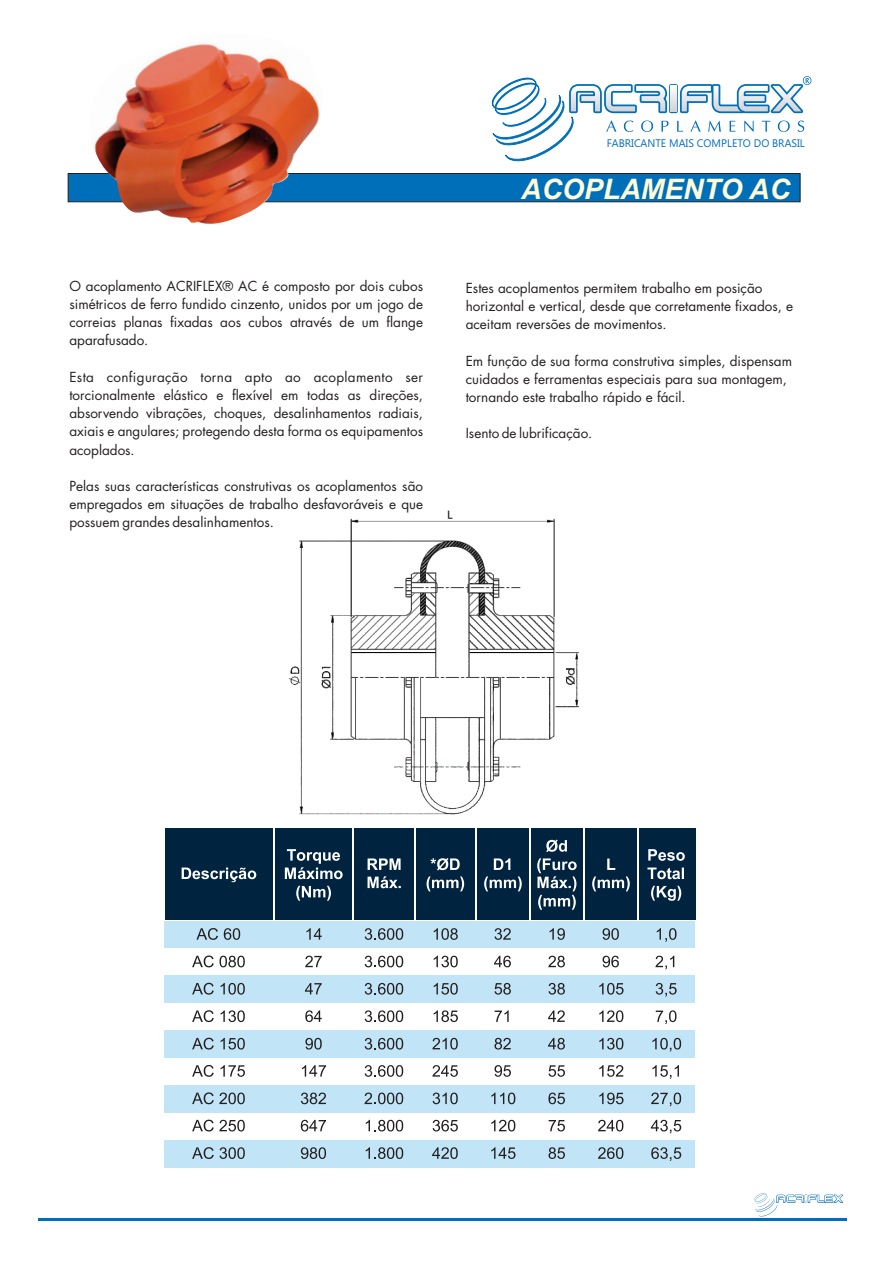
<style>
.page{position:relative;width:885px;height:1263px;background:#fff}
.page>*{position:absolute;margin:0;border:0;box-sizing:border-box;transform-origin:0 0}
.t1{font:italic 700 28.35px "Arial";color:#fffbd6}
.t2{font:13.5px/18.1px "Futura";color:#231f20;text-align:justify}
.t3{font:10.95px "Ebrima";color:#006fba;scale:.96 1}
</style>
<div class="page">
<svg style="left:67px;top:76px;width:744px;height:127px"></svg>
<hr style="left:38px;top:1218px;width:808px;height:2px;background:#006fba">
<svg style="left:754px;top:1192px;width:89px;height:25px"></svg>
<img style="left:89px;top:43px;width:234px;height:181px">
<img style="left:288px;top:510px;width:290px;height:305px">
<div style="left:164px;top:975px;width:530px;height:27px;background:#c1e4f7"></div>
<div style="left:164px;top:1030px;width:530px;height:27px;background:#c1e4f7"></div>
<div style="left:164px;top:1085px;width:530px;height:27px;background:#c1e4f7"></div>
<div style="left:164px;top:1140px;width:530px;height:27px;background:#c1e4f7"></div>
<div style="left:164px;top:921px;width:530px;height:27px;background:#c1e4f7"></div>
<div style="left:165px;top:828px;width:530px;height:91px;background:#002340"></div>
<svg style="left:182px;top:867px;width:74px;height:15px"></svg>
<svg style="left:285px;top:849px;width:57px;height:30px"></svg>
<svg style="left:296px;top:886px;width:35px;height:15px"></svg>
<svg style="left:367px;top:858px;width:33px;height:12px"></svg>
<svg style="left:367px;top:876px;width:34px;height:12px"></svg>
<svg style="left:430px;top:858px;width:29px;height:12px"></svg>
<svg style="left:426px;top:876px;width:38px;height:15px"></svg>
<svg style="left:493px;top:858px;width:17px;height:12px"></svg>
<svg style="left:484px;top:876px;width:37px;height:15px"></svg>
<svg style="left:546px;top:839px;width:21px;height:13px"></svg>
<svg style="left:537px;top:858px;width:39px;height:52px"></svg>
<svg style="left:607px;top:858px;width:8px;height:12px"></svg>
<svg style="left:592px;top:876px;width:37px;height:15px"></svg>
<svg style="left:648px;top:849px;width:36px;height:12px"></svg>
<svg style="left:647px;top:867px;width:37px;height:12px"></svg>
<svg style="left:651px;top:886px;width:30px;height:15px"></svg>
<hr style="left:273px;top:828px;width:2px;height:92px;background:#fff">
<hr style="left:352px;top:828px;width:2px;height:92px;background:#fff">
<hr style="left:414px;top:828px;width:1px;height:92px;background:#fff">
<hr style="left:475px;top:828px;width:2px;height:92px;background:#fff">
<hr style="left:529px;top:828px;width:2px;height:92px;background:#fff">
<hr style="left:583px;top:828px;width:2px;height:92px;background:#fff">
<hr style="left:636px;top:828px;width:2px;height:92px;background:#fff">
<svg style="left:196px;top:928px;width:44px;height:12px"></svg>
<svg style="left:306px;top:928px;width:16px;height:12px"></svg>
<svg style="left:364px;top:928px;width:39px;height:12px"></svg>
<svg style="left:433px;top:928px;width:25px;height:12px"></svg>
<svg style="left:494px;top:928px;width:16px;height:12px"></svg>
<svg style="left:549px;top:928px;width:16px;height:12px"></svg>
<svg style="left:602px;top:928px;width:16px;height:12px"></svg>
<svg style="left:656px;top:928px;width:20px;height:14px"></svg>
<svg style="left:192px;top:955px;width:53px;height:12px"></svg>
<svg style="left:305px;top:956px;width:17px;height:11px"></svg>
<svg style="left:364px;top:956px;width:39px;height:11px"></svg>
<svg style="left:433px;top:956px;width:24px;height:11px"></svg>
<svg style="left:494px;top:956px;width:17px;height:11px"></svg>
<svg style="left:548px;top:956px;width:17px;height:11px"></svg>
<svg style="left:602px;top:956px;width:17px;height:11px"></svg>
<svg style="left:655px;top:956px;width:19px;height:13px"></svg>
<svg style="left:192px;top:983px;width:53px;height:11px"></svg>
<svg style="left:305px;top:983px;width:17px;height:11px"></svg>
<svg style="left:364px;top:983px;width:39px;height:11px"></svg>
<svg style="left:433px;top:983px;width:24px;height:11px"></svg>
<svg style="left:494px;top:983px;width:17px;height:11px"></svg>
<svg style="left:548px;top:983px;width:17px;height:11px"></svg>
<svg style="left:599px;top:983px;width:24px;height:11px"></svg>
<svg style="left:655px;top:983px;width:21px;height:14px"></svg>
<svg style="left:192px;top:1010px;width:53px;height:12px"></svg>
<svg style="left:305px;top:1010px;width:17px;height:12px"></svg>
<svg style="left:364px;top:1010px;width:39px;height:12px"></svg>
<svg style="left:433px;top:1010px;width:25px;height:12px"></svg>
<svg style="left:494px;top:1010px;width:14px;height:12px"></svg>
<svg style="left:548px;top:1010px;width:16px;height:12px"></svg>
<svg style="left:599px;top:1010px;width:24px;height:12px"></svg>
<svg style="left:655px;top:1010px;width:21px;height:14px"></svg>
<svg style="left:192px;top:1038px;width:53px;height:11px"></svg>
<svg style="left:305px;top:1038px;width:17px;height:11px"></svg>
<svg style="left:364px;top:1038px;width:39px;height:11px"></svg>
<svg style="left:432px;top:1038px;width:25px;height:11px"></svg>
<svg style="left:494px;top:1038px;width:16px;height:11px"></svg>
<svg style="left:548px;top:1038px;width:17px;height:11px"></svg>
<svg style="left:599px;top:1038px;width:24px;height:11px"></svg>
<svg style="left:652px;top:1038px;width:29px;height:14px"></svg>
<svg style="left:192px;top:1065px;width:53px;height:12px"></svg>
<svg style="left:302px;top:1065px;width:24px;height:11px"></svg>
<svg style="left:364px;top:1065px;width:39px;height:12px"></svg>
<svg style="left:432px;top:1065px;width:26px;height:12px"></svg>
<svg style="left:494px;top:1065px;width:17px;height:12px"></svg>
<svg style="left:548px;top:1065px;width:17px;height:12px"></svg>
<svg style="left:599px;top:1065px;width:24px;height:12px"></svg>
<svg style="left:652px;top:1065px;width:26px;height:14px"></svg>
<svg style="left:192px;top:1092px;width:53px;height:12px"></svg>
<svg style="left:301px;top:1092px;width:25px;height:12px"></svg>
<svg style="left:364px;top:1092px;width:39px;height:12px"></svg>
<svg style="left:432px;top:1092px;width:25px;height:12px"></svg>
<svg style="left:491px;top:1092px;width:24px;height:12px"></svg>
<svg style="left:548px;top:1092px;width:17px;height:12px"></svg>
<svg style="left:599px;top:1092px;width:24px;height:12px"></svg>
<svg style="left:651px;top:1092px;width:30px;height:14px"></svg>
<svg style="left:192px;top:1120px;width:53px;height:11px"></svg>
<svg style="left:301px;top:1120px;width:25px;height:11px"></svg>
<svg style="left:366px;top:1120px;width:37px;height:11px"></svg>
<svg style="left:432px;top:1120px;width:26px;height:11px"></svg>
<svg style="left:491px;top:1120px;width:24px;height:11px"></svg>
<svg style="left:548px;top:1120px;width:17px;height:11px"></svg>
<svg style="left:598px;top:1120px;width:25px;height:11px"></svg>
<svg style="left:650px;top:1120px;width:31px;height:13px"></svg>
<svg style="left:192px;top:1147px;width:53px;height:12px"></svg>
<svg style="left:301px;top:1147px;width:25px;height:12px"></svg>
<svg style="left:366px;top:1147px;width:37px;height:12px"></svg>
<svg style="left:432px;top:1147px;width:25px;height:12px"></svg>
<svg style="left:491px;top:1147px;width:24px;height:12px"></svg>
<svg style="left:548px;top:1147px;width:17px;height:12px"></svg>
<svg style="left:598px;top:1147px;width:25px;height:12px"></svg>
<svg style="left:651px;top:1147px;width:30px;height:14px"></svg>
<p class="t2" style="left:69px;top:278px;width:355px">O acoplamento ACRIFLEX® AC é composto por dois cubos simétricos de ferro fundido cinzento, unidos por um jogo de correias planas fixadas aos cubos através de um flange aparafusado.</p>
<p class="t2" style="left:69px;top:369px;width:355px">Esta configuração torna apto ao acoplamento ser torcionalmente elástico e flexível em todas as direções, absorvendo vibrações, choques, desalinhamentos radiais, axiais e angulares; protegendo desta forma os equipamentos acoplados.</p>
<p class="t2" style="left:69px;top:478px;width:355px">Pelas suas características construtivas os acoplamentos são empregados em situações de trabalho desfavoráveis e que possuem grandes desalinhamentos.</p>
<p class="t3" style="left:606px;top:139px;width:208px">FABRICANTE MAIS COMPLETO DO BRASIL</p>
<h1 class="t1" style="left:521px;top:178px;width:270px">ACOPLAMENTO AC</h1>
<p class="t2" style="left:465px;top:280px;width:329px;text-align:left">Estes acoplamentos permitem trabalho em posição horizontal e vertical, desde que corretamente fixados, e aceitam reversões de movimentos.</p>
<p class="t2" style="left:465px;top:353px;width:328px;text-align:left">Em função de sua forma construtiva simples, dispensam cuidados e ferramentas especiais para sua montagem, tornando este trabalho rápido e fácil.</p>
<p class="t2" style="left:465px;top:425px;width:128px">Isento de lubrificação.</p>
</div>
